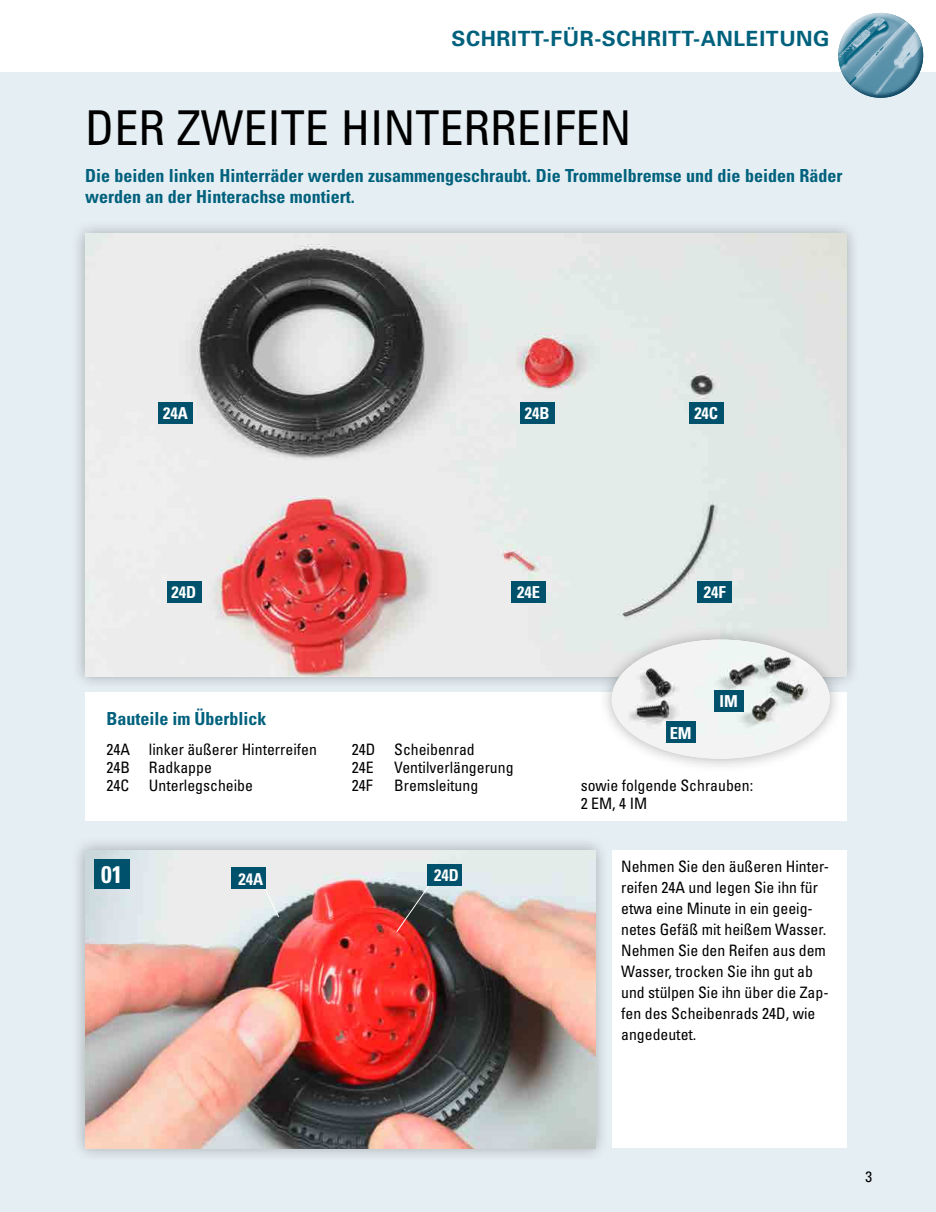
<style>
.page{position:relative;width:936px;height:1212px;background:#fff}
.page>*{position:absolute;margin:0;border:0;box-sizing:border-box;transform-origin:0 0}
.t1{font:condensed 48px "Univers";color:#000}
.t2{font:700 condensed 24px "Univers";color:#fff}
.t3{font:700 21px "Univers";letter-spacing:.03em;color:#00617d}
.t4{font:700 condensed 18px/21px "Univers";color:#00617d}
.t5{font:700 condensed 16.5px "Univers";color:#fff}
.t6{font:condensed 15.75px/21px "Univers";color:#000}
.t7{font:condensed 15px "Univers";color:#000}
</style>
<div class="page">
<div style="left:0;top:72px;width:935px;height:1140px;background:#e5eef3"></div>
<div style="left:71px;top:837px;width:538px;height:325px;background:#000;opacity:.3"></div>
<img style="left:85px;top:850px;width:510px;height:298px">
<div style="left:85px;top:692px;width:761px;height:129px;background:#fff"></div>
<div style="left:612px;top:850px;width:234px;height:298px;background:#fff"></div>
<div style="left:831px;top:6px;width:91px;height:72px;background:#fff;opacity:.75"></div>
<div style="left:837px;top:26px;width:92px;height:73px;background:#00617d;opacity:.75"></div>
<div style="left:71px;top:220px;width:789px;height:470px;background:#000;opacity:.3"></div>
<img style="left:85px;top:234px;width:761px;height:442px">
<div style="left:598px;top:626px;width:245px;height:147px;background:#000;opacity:.3"></div>
<img style="left:611px;top:639px;width:218px;height:120px">
<div style="left:665px;top:721px;width:30px;height:22px;background:#00516b"></div>
<div style="left:713px;top:690px;width:30px;height:21px;background:#00516b"></div>
<div style="left:94px;top:859px;width:35px;height:30px;background:#00516b"></div>
<div style="left:158px;top:402px;width:34px;height:21px;background:#00516b"></div>
<svg style="left:396px;top:881px;width:36px;height:52px;background:#685555"></svg>
<svg style="left:257px;top:873px;width:23px;height:45px"></svg>
<div style="left:427px;top:864px;width:34px;height:21px;background:#00516b"></div>
<div style="left:232px;top:868px;width:34px;height:21px;background:#00516b"></div>
<div style="left:511px;top:581px;width:34px;height:21px;background:#00516b"></div>
<div style="left:697px;top:581px;width:34px;height:21px;background:#00516b"></div>
<div style="left:689px;top:402px;width:34px;height:21px;background:#00516b"></div>
<div style="left:167px;top:581px;width:34px;height:21px;background:#00516b"></div>
<div style="left:520px;top:402px;width:34px;height:21px;background:#00516b"></div>
<h3 class="t3" style="left:451px;top:26px;width:379px">SCHRITT-FÜR-SCHRITT-ANLEITUNG</h3>
<h1 class="t1" style="left:85px;top:97px;width:548px">DER ZWEITE HINTERREIFEN</h1>
<p class="t4" style="left:85px;top:165px;width:758px">Die beiden linken Hinterräder werden zusammengeschraubt. Die Trommelbremse und die beiden Räder werden an der Hinterachse montiert.</p>
<p class="t5" style="left:163px;top:403px;width:26px">24A</p>
<p class="t5" style="left:524px;top:403px;width:26px">24B</p>
<p class="t5" style="left:694px;top:403px;width:25px">24C</p>
<p class="t5" style="left:172px;top:582px;width:26px">24D</p>
<p class="t5" style="left:517px;top:582px;width:24px">24E</p>
<p class="t5" style="left:703px;top:582px;width:23px">24F</p>
<p class="t4" style="left:106px;top:707px;width:162px">Bauteile im Überblick</p>
<p class="t6" style="left:106px;top:740px;width:212px;line-height:18px">24A linker äußerer Hinterreifen<br>24B Radkappe<br>24C</p>
<p class="t6" style="left:149px;top:774px;width:106px">Unterlegscheibe</p>
<p class="t6" style="left:351px;top:740px;width:125px;line-height:18px">24D Scheibenrad<br>24E</p>
<p class="t6" style="left:394px;top:756px;width:121px">Ventilverlängerung</p>
<p class="t5" style="left:669px;top:723px;width:23px">EM</p>
<p class="t5" style="left:719px;top:691px;width:20px">IM</p>
<p class="t6" style="left:351px;top:774px;width:22px">24F</p>
<p class="t6" style="left:394px;top:774px;width:85px">Bremsleitung</p>
<p class="t6" style="left:580px;top:776px;width:174px;line-height:18px">sowie folgende Schrauben:<br>2 EM, 4 IM</p>
<h2 class="t2" style="left:101px;top:860px;width:23px">01</h2>
<p class="t5" style="left:238px;top:869px;width:26px">24A</p>
<p class="t5" style="left:434px;top:865px;width:26px">24D</p>
<p class="t6" style="left:621px;top:855px;width:209px">Nehmen Sie den äußeren Hinter&shy;reifen 24A und legen Sie ihn für etwa eine Minute in ein geeig&shy;netes Gefäß mit heißem Wasser.<br>Nehmen Sie den Reifen aus dem<br>Wasser, trocken Sie ihn gut ab und stülpen Sie ihn über die Zap&shy;fen des Scheibenrads 24D, wie angedeutet.</p>
<p class="t7" style="left:865px;top:1167px;width:8px">3</p>
</div>
